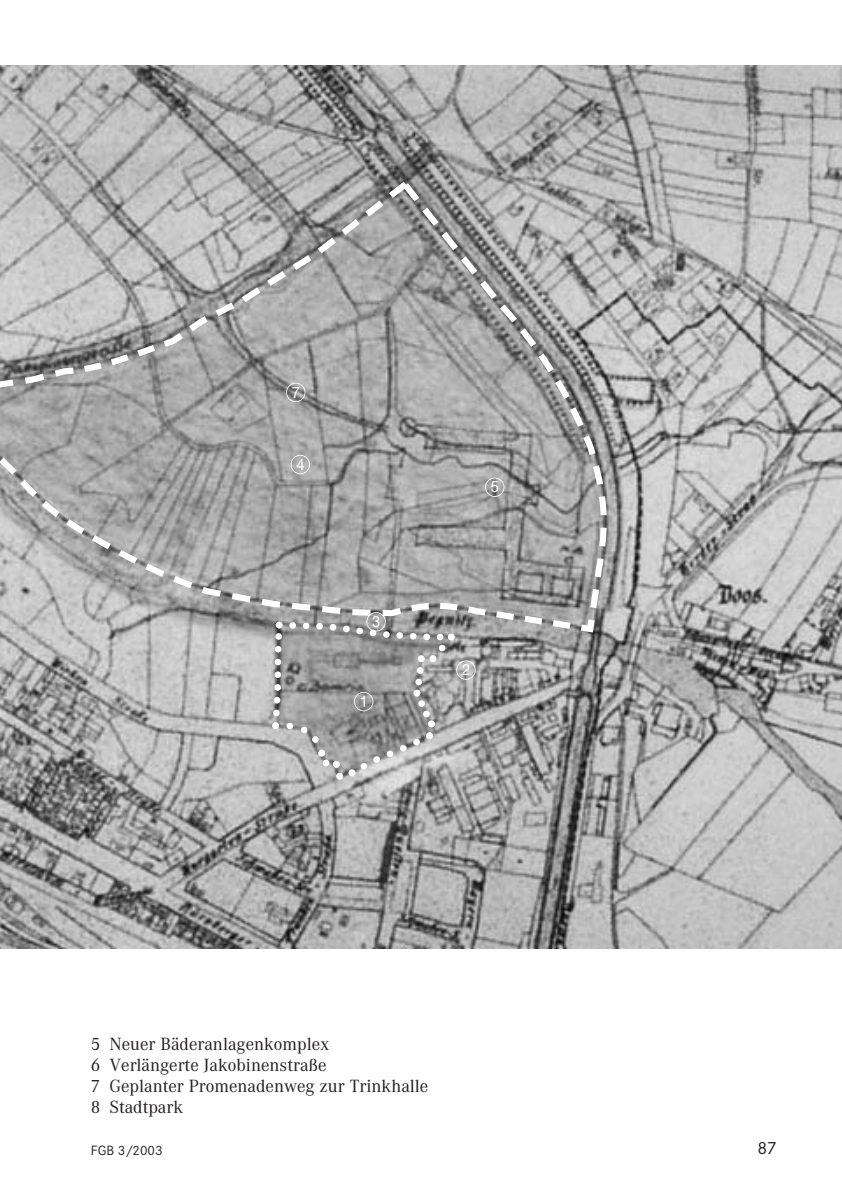
<style>
.page{position:relative;width:842px;height:1190px;background:#fff}
.page>*{position:absolute;margin:0;border:0;box-sizing:border-box;transform-origin:0 0}
.t1{font:18.38px/21px "Corporate A";color:#231f20}
.t2{font:18.38px "Corporate S";color:#231f20}
.t3{font:15.58px "Helvetica Neue";color:#fff;scale:.95 1}
.t4{font:14px "Corporate S";color:#231f20}
</style>
<div class="page">
<img style="left:0;top:65px;width:842px;height:883px">
<svg style="left:598px;top:191px;width:14px;height:436px;background:#a8a8a8"></svg>
<svg style="left:0;top:176px;width:598px;height:460px;background:#a5a5a5"></svg>
<svg style="left:268px;top:600px;width:320px;height:184px;background:#9e9e9e"></svg>
<div style="left:366px;top:612px;width:20px;height:20px;border:2px solid #fff;border-radius:50%"></div>
<p class="t3" style="left:292px;top:386px;width:10px">7</p>
<p class="t3" style="left:296px;top:459px;width:10px">4</p>
<p class="t3" style="left:372px;top:616px;width:10px">3</p>
<p class="t3" style="left:360px;top:696px;width:10px">1</p>
<p class="t3" style="left:491px;top:481px;width:10px">5</p>
<p class="t3" style="left:462px;top:664px;width:10px">2</p>
<p class="t1" style="left:91px;top:1035px;width:339px">5 Neuer Bäderanlagenkomplex<br>6 Verlängerte Jakobinenstraße<br>7 Geplanter Promenadenweg zur Trinkhalle<br>8 Stadtpark</p>
<p class="t4" style="left:91px;top:1145px;width:73px">FGB 3/2003</p>
<p class="t2" style="left:757px;top:1141px;width:21px">87</p>
</div>
